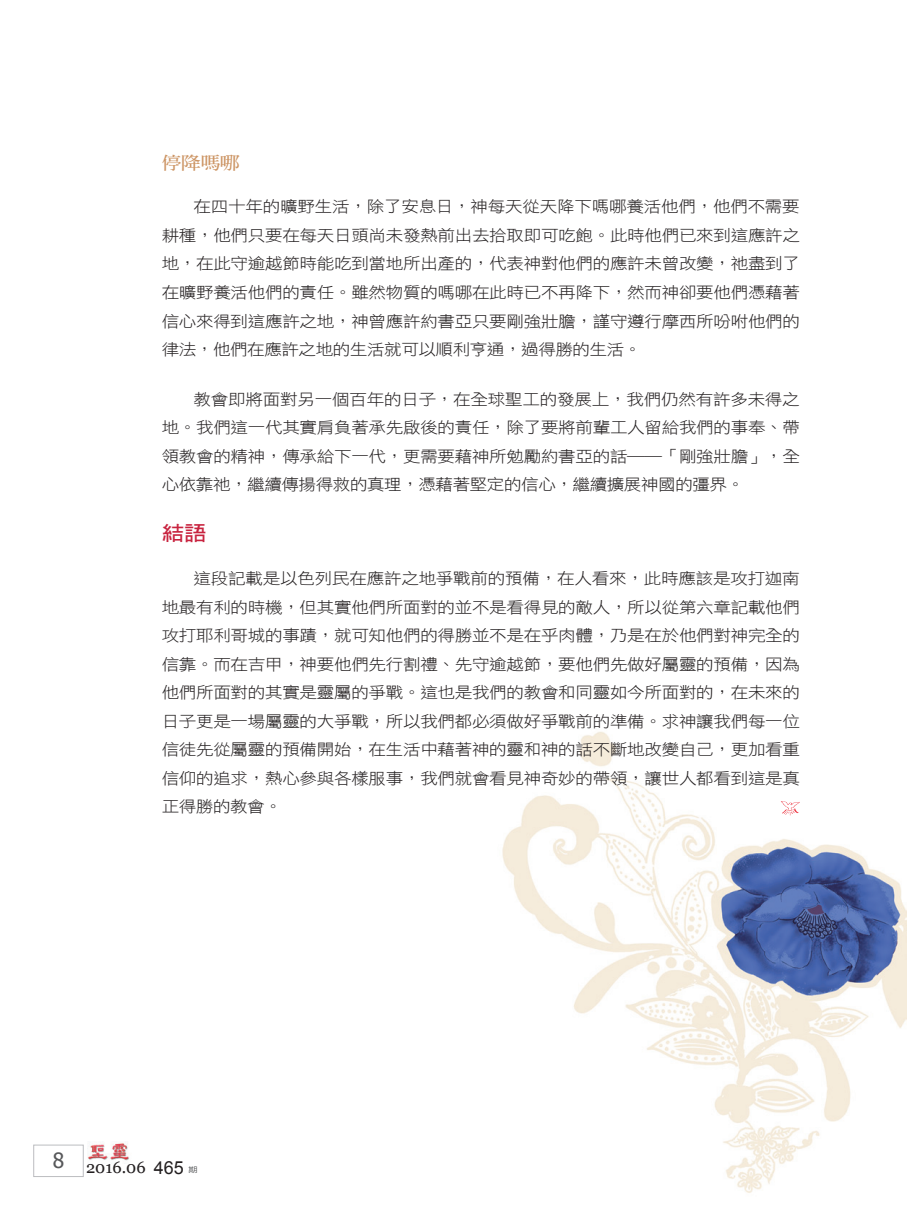
<style>
.page{position:relative;width:919px;height:1217px;background:#fff}
.page>*{position:absolute;margin:0;border:0;box-sizing:border-box;transform-origin:0 0}
.大標{font:20.25px "DF Hei W7 WIN BF";color:#c8233f;scale:1.11 1}
.中標{font:17.55px "DF Ming W7 WIN BF";color:#cc9463;scale:1.11 1}
.t1{font:16.5px "Georgia";color:#231f20}
.t2{font:15.75px/28.5px "DF Hei W3 WIN BF";letter-spacing:-.02em;color:#231f20;text-align:justify;scale:1.11 1}
.t3{font:7.5px "DF Hei W5 WIN BF";color:#57585a;scale:1.25 1}
.s1{font-family:"Arial";font-size:18px}
</style>
<div class="page">
<img style="left:88px;top:1143px;width:41px;height:18px">
<div style="left:33px;top:1144px;width:50px;height:32px;border:1px solid #bcbdc0"></div>
<img style="left:502px;top:731px;width:404px;height:462px">
<svg style="left:780px;top:801px;width:19px;height:14px"></svg>
<p class="中標" style="left:162px;top:154px;width:72px">停降嗎哪</p>
<p class="t2" style="left:162px;top:192px;width:576px;text-indent:32px">在四十年的曠野生活，除了安息日，神每天從天降下嗎哪養活他們，他們不需要耕種，他們只要在每天日頭尚未發熱前出去拾取即可吃飽。此時他們已來到這應許之地，在此守逾越節時能吃到當地所出產的，代表神對他們的應許未曾改變，祂盡到了在曠野養活他們的責任。雖然物質的嗎哪在此時已不再降下，然而神卻要他們憑藉著信心來得到這應許之地，神曾應許約書亞只要剛強壯膽，謹守遵行摩西所吩咐他們的律法，他們在應許之地的生活就可以順利亨通，過得勝的生活。</p>
<p class="t2" style="left:162px;top:385px;width:576px;text-indent:32px">教會即將面對另一個百年的日子，在全球聖工的發展上，我們仍然有許多未得之地。我們這一代其實肩負著承先啟後的責任，除了要將前輩工人留給我們的事奉、帶領教會的精神，傳承給下一代，更需要藉神所勉勵約書亞的話――「剛強壯膽」，全心依靠祂，繼續傳揚得救的真理，憑藉著堅定的信心，繼續擴展神國的彊界。</p>
<p class="大標" style="left:162px;top:522px;width:42px">結語</p>
<p class="t2" style="left:162px;top:564px;width:576px;text-indent:32px">這段記載是以色列民在應許之地爭戰前的預備，在人看來，此時應該是攻打迦南地最有利的時機，但其實他們所面對的並不是看得見的敵人，所以從第六章記載他們攻打耶利哥城的事蹟，就可知他們的得勝並不是在乎肉體，乃是在於他們對神完全的信靠。而在吉甲，神要他們先行割禮、先守逾越節，要他們先做好屬靈的預備，因為他們所面對的其實是靈屬的爭戰。這也是我們的教會和同靈如今所面對的，在未來的日子更是一場屬靈的大爭戰，所以我們都必須做好爭戰前的準備。求神讓我們每一位信徒先從屬靈的預備開始，在生活中藉著神的靈和神的話不斷地改變自己，更加看重信仰的追求，熱心參與各樣服事，我們就會看見神奇妙的帶領，讓世人都看到這是真正得勝的教會。</p>
<p class="t1" style="left:53px;top:1156px;width:132px"><sup>8</sup> 2016.06 <span class="s1">465</span></p>
<p class="t3" style="left:188px;top:1165px;width:9px">期</p>
</div>
